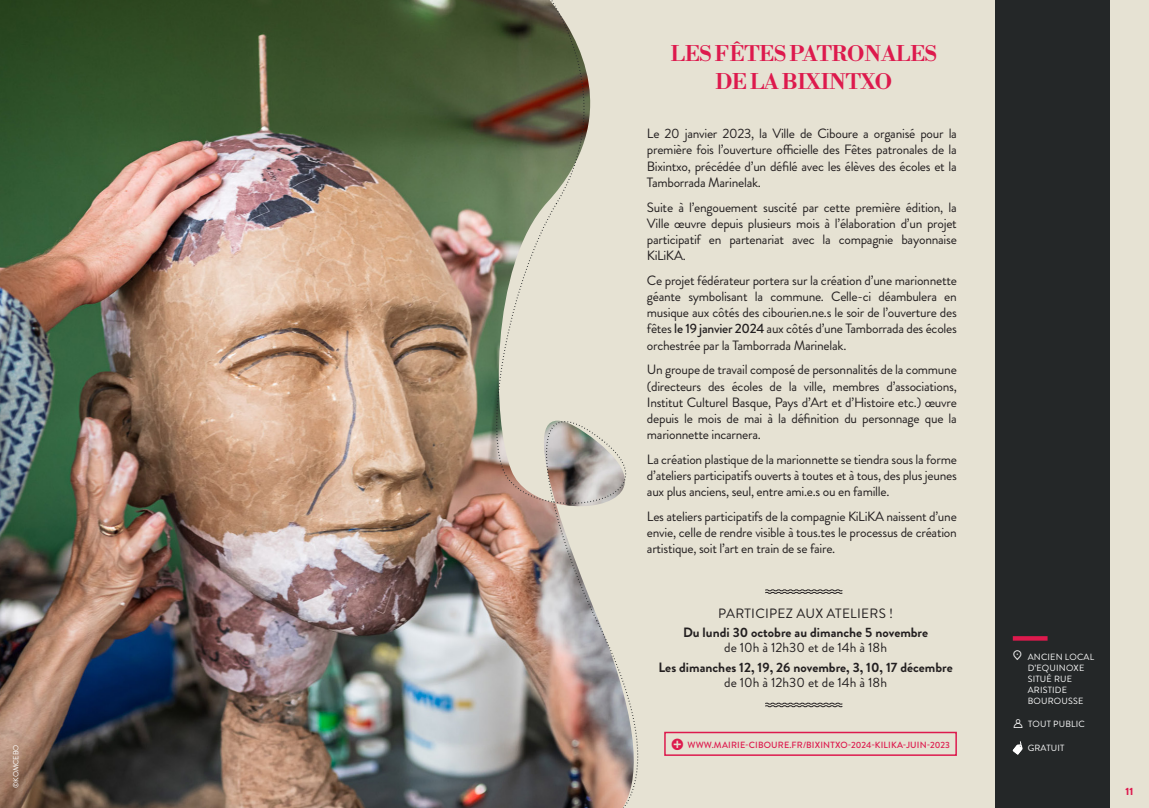
<style>
.page{position:relative;width:1149px;height:808px;background:#fff}
.page>*{position:absolute;margin:0;border:0;box-sizing:border-box;transform-origin:0 0}
.titres_festivals{font:21px "Libre Bodoni";color:#dd1a4d}
.paragraphes{font:13.5px/16.2px "Brandon Grotesque";letter-spacing:-.02em;color:#231f20;text-align:justify}
.descriptif_spectacle{font:700 13.5px/15px "Brandon Grotesque";color:#231f20;text-align:center}
.descriptif_spectacle-2{font:13.5px "Brandon Grotesque";letter-spacing:.02em;color:#231f20}
.t1{font:900 10.5px "Brandon Grotesque";color:#dd1b4f}
.listes_horaires_events{font:9px/10.8px "Brandon Grotesque";letter-spacing:.02em;color:#fff}
.bouton_resa___site_internet{font:500 9px "Brandon Grotesque";letter-spacing:.02em;color:#dd1a4d}
.paragraphes-2{font:7.5px "Brandon Grotesque";letter-spacing:-.01em;color:#fff}
.s1{font-weight:500}
.s2{font-weight:400}
.s3{font-family:"Aquawax Pro Pictograms";font-size:13.5px}
</style>
<div class="page">
<div style="left:572px;top:0;width:576px;height:808px;background:#e6e2d3"></div>
<div style="left:994px;top:0;width:115px;height:808px;background:#242728"></div>
<svg style="left:1012px;top:741px;width:10px;height:13px"></svg>
<div style="left:1012px;top:636px;width:35px;height:5px;background:#dd1a4d"></div>
<img style="left:0;top:0;width:484px;height:808px">
<svg style="left:765px;top:589px;width:77px;height:5px"></svg>
<svg style="left:765px;top:702px;width:77px;height:5px"></svg>
<div style="left:664px;top:732px;width:292px;height:24px;border:2px solid #dd1a4d"></div>
<img style="left:484px;top:0;width:198px;height:808px">
<p class="titres_festivals" style="left:670px;top:37px;width:268px">LES FÊTES PATRONALES</p>
<p class="titres_festivals" style="left:715px;top:65px;width:178px">DE LA BIXINTXO</p>
<p class="paragraphes" style="left:646px;top:126px;width:311px">Le 20 janvier 2023, la Ville de Ciboure a organisé pour la première fois l’ouverture officielle des Fêtes patronales de la Bixintxo, précédée d’un défilé avec les élèves des écoles et la Tamborrada Marinelak.</p>
<p class="paragraphes" style="left:646px;top:199px;width:311px">Suite à l’engouement suscité par cette première édition, la Ville œuvre depuis plusieurs mois à l’élaboration d’un projet participatif en partenariat avec la compagnie bayonnaise KiLiKA.</p>
<p class="paragraphes" style="left:646px;top:272px;width:311px">Ce projet fédérateur portera sur la création d’une marionnette géante symbolisant la commune. Celle-ci déambulera en musique aux côtés des cibourien.ne.s le soir de l’ouverture des fêtes <span class="s1">le 19 janvier 2024</span> aux côtés d’une Tamborrada des écoles orchestrée par la Tamborrada Marinelak.</p>
<p class="paragraphes" style="left:646px;top:362px;width:311px">Un groupe de travail composé de personnalités de la commune (directeurs des écoles de la ville, membres d’associations, Institut Culturel Basque, Pays d’Art et d’Histoire etc.) œuvre depuis le mois de mai à la définition du personnage que la marionnette incarnera.</p>
<p class="paragraphes" style="left:646px;top:451px;width:311px">La création plastique de la marionnette se tiendra sous la forme d’ateliers participatifs ouverts à toutes et à tous, des plus jeunes aux plus anciens, seul, entre ami.e.s ou en famille.</p>
<p class="paragraphes" style="left:646px;top:508px;width:311px">Les ateliers participatifs de la compagnie KiLiKA naissent d’une envie, celle de rendre visible à tous.tes le processus de création artistique, soit l’art en train de se faire.</p>
<p class="descriptif_spectacle-2" style="left:718px;top:604px;width:176px">PARTICIPEZ AUX ATELIERS !</p>
<p class="descriptif_spectacle" style="left:682px;top:625px;width:246px">Du lundi 30 octobre au dimanche 5 novembre <span class="s2">de 10h à 12h30 et de 14h à 18h</span></p>
<p class="descriptif_spectacle" style="left:658px;top:660px;width:296px">Les dimanches 12, 19, 26 novembre, 3, 10, 17 décembre <span class="s2">de 10h à 12h30 et de 14h à 18h</span></p>
<p class="listes_horaires_events" style="left:1027px;top:652px;width:68px;text-indent:-15px"><span class="s3">l</span> ANCIEN LOCAL<br>D’EQUINOXE<br>SITUÉ RUE<br>ARISTIDE<br>BOUROUSSE</p>
<p class="listes_horaires_events" style="left:1027px;top:718px;width:58px">TOUT PUBLIC</p>
<p class="listes_horaires_events" style="left:1027px;top:743px;width:38px">GRATUIT</p>
<p class="paragraphes-2" style="left:11px;top:788px;width:45px;rotate:-90deg">©KOMCEBO</p>
<p class="bouton_resa___site_internet" style="left:687px;top:739px;width:264px">WWW.MAIRIE-CIBOURE.FR/BIXINTXO-2024-KILIKA-JUIN-2023</p>
<p class="t1" style="left:1125px;top:784px;width:9px">11</p>
</div>
